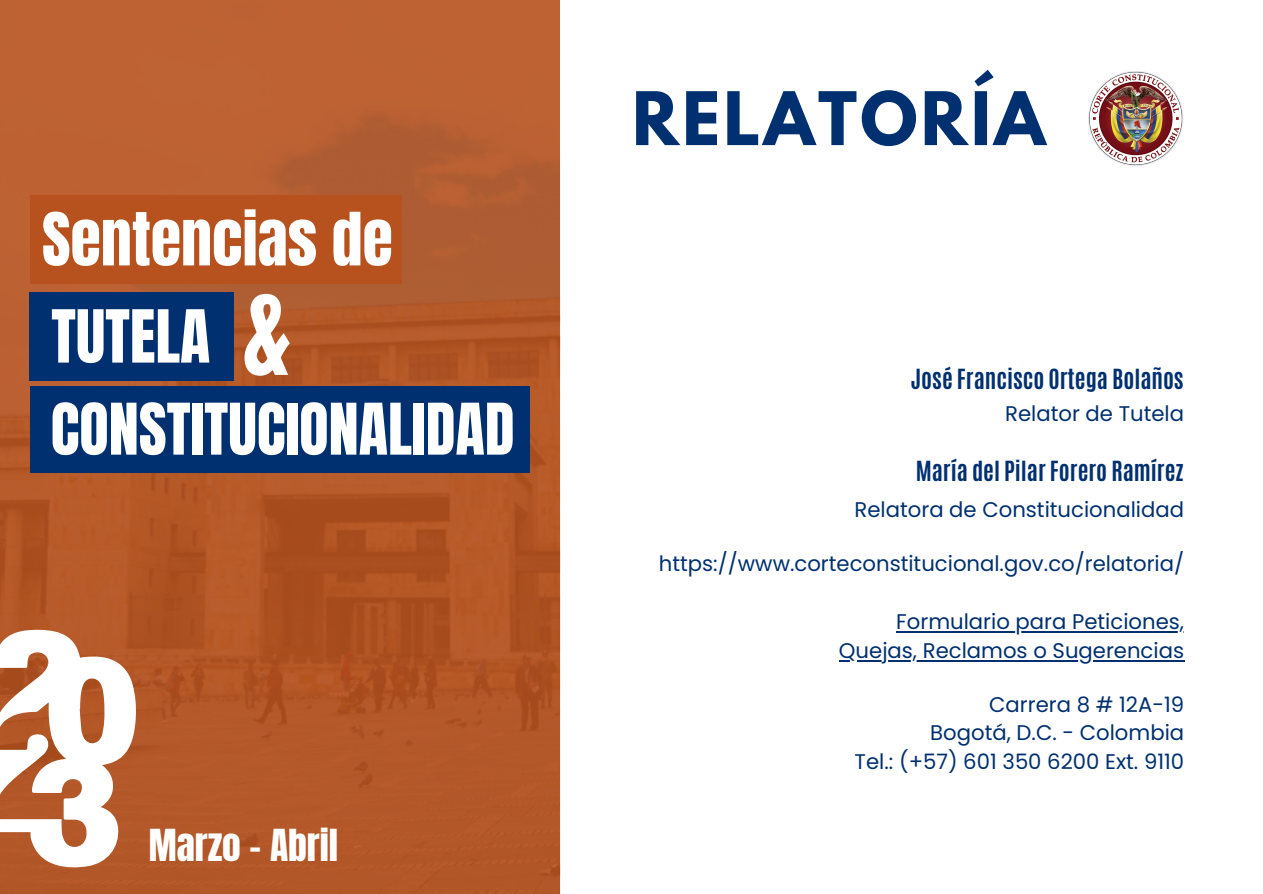
<style>
.page{position:relative;width:1263px;height:894px;background:#fff}
.page>*{position:absolute;margin:0;border:0;box-sizing:border-box;transform-origin:0 0}
.t1{font:90.6px "CA Generated";color:#fff}
.t2{font:700 65.4px "League Spartan";letter-spacing:.05em;color:#003070}
.t3{font:62.1px "Anton";color:#fff}
.t4{font:60.45px "Anton";color:#fff}
.t5{font:37.5px "Anton";color:#fff}
.t6{font:700 23.1px "Antonio";color:#003070}
.t7{font:21.15px/29px "Poppins";color:#003070;text-align:right}
</style>
<div class="page">
<img style="left:0;top:0;width:560px;height:893px">
<svg style="left:0;top:629px;width:136px;height:238px"></svg>
<hr style="left:896px;top:630px;width:288px;height:2px;background:#003070">
<hr style="left:839px;top:659px;width:345px;height:2px;background:#003070">
<img style="left:1088px;top:71px;width:95px;height:95px">
<div style="left:30px;top:195px;width:372px;height:89px;background:#b7511d"></div>
<div style="left:30px;top:292px;width:204px;height:89px;background:#003070"></div>
<div style="left:30px;top:386px;width:500px;height:86px;background:#003070"></div>
<p class="t3" style="left:42px;top:195px;width:352px">Sentencias de</p>
<p class="t1" style="left:242px;top:270px;width:48px">&amp;</p>
<p class="t4" style="left:51px;top:385px;width:465px">CONSTITUCIONALIDAD</p>
<p class="t3" style="left:51px;top:292px;width:160px">TUTELA</p>
<p class="t5" style="left:149px;top:818px;width:191px">Marzo - Abril</p>
<p class="t2" style="left:632px;top:86px;width:415px">RELATORÍA</p>
<p class="t6" style="left:911px;top:362px;width:274px">José Francisco Ortega Bolaños</p>
<p class="t7" style="left:1005px;top:398px;width:180px">Relator de Tutela</p>
<p class="t6" style="left:916px;top:454px;width:269px">María del Pilar Forero Ramírez</p>
<p class="t7" style="left:855px;top:495px;width:331px">Relatora de Constitucionalidad</p>
<p class="t7" style="left:659px;top:548px;width:527px">https://www.corteconstitucional.gov.co/relatoria/</p>
<p class="t7" style="left:839px;top:606px;width:347px">Formulario para Peticiones,<br>Quejas, Reclamos o Sugerencias</p>
<p class="t7" style="left:989px;top:689px;width:197px">Carrera 8 # 12A-19</p>
<p class="t7" style="left:930px;top:718px;width:255px">Bogotá, D.C. - Colombia</p>
<p class="t7" style="left:855px;top:747px;width:331px">Tel.: (+57) 601 350 6200 Ext. 9110</p>
</div>
